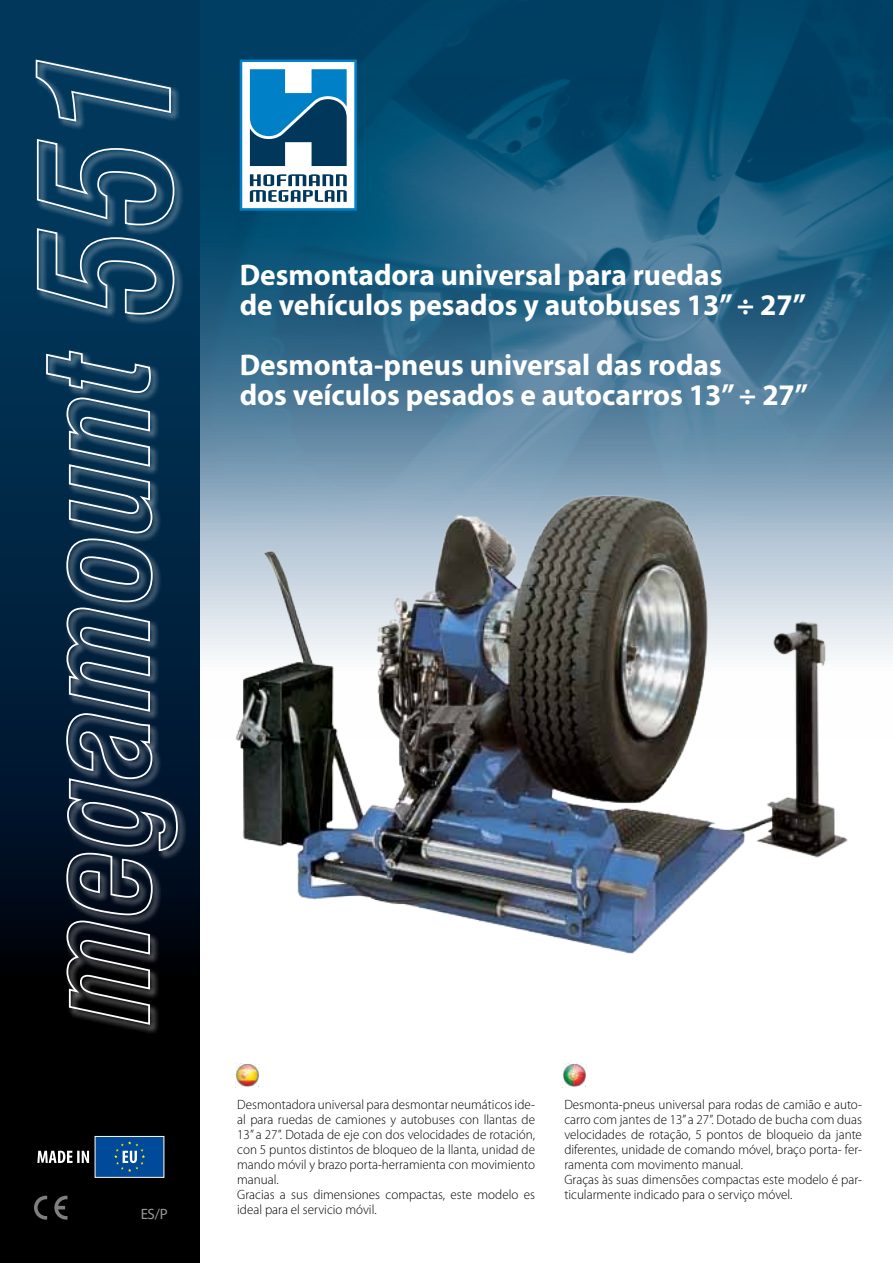
<style>
.page{position:relative;width:893px;height:1263px;background:#fff}
.page>*{position:absolute;margin:0;border:0;box-sizing:border-box;transform-origin:0 0}
.t1{font:700 30px/30px "Myriad Pro";color:#fff}
.t2{font:15px "Myriad Pro";color:#fff}
.t3{font:300 13.5px/15px "Myriad Pro";color:#000}
</style>
<div class="page">
<img style="left:200px;top:0;width:693px;height:656px">
<svg style="left:0;top:0;width:200px;height:1263px;background:#001829"></svg>
<div style="left:34px;top:58px;width:150px;height:266px;background:#fff;opacity:.8"></div>
<svg style="left:36px;top:138px;width:139px;height:177px;background:#255371"></svg>
<svg style="left:35px;top:59px;width:137px;height:64px;background:#1e4e6e"></svg>
<div style="left:45px;top:349px;width:142px;height:684px;background:#fff;opacity:.8"></div>
<svg style="left:45px;top:349px;width:134px;height:677px;background:#22394d"></svg>
<svg style="left:34px;top:1196px;width:13px;height:23px"></svg>
<svg style="left:54px;top:1196px;width:13px;height:23px"></svg>
<div style="left:95px;top:1136px;width:69px;height:41px;background:#004a99"></div>
<div style="left:95px;top:1136px;width:69px;height:41px;border:1px solid #fff"></div>
<svg style="left:37px;top:1151px;width:52px;height:12px"></svg>
<svg style="left:114px;top:1141px;width:31px;height:31px"></svg>
<svg style="left:240px;top:60px;width:117px;height:151px"></svg>
<img style="left:562px;top:1063px;width:24px;height:24px">
<img style="left:235px;top:1063px;width:24px;height:24px">
<img style="left:228px;top:489px;width:627px;height:465px">
<h1 class="t1" style="left:240px;top:259px;width:568px">Desmontadora universal para ruedas<br>de vehículos pesados y autobuses 13” ÷ 27”</h1>
<h1 class="t1" style="left:240px;top:349px;width:570px">Desmonta-pneus universal das rodas<br>dos veículos pesados e autocarros 13” ÷ 27”</h1>
<p class="t2" style="left:140px;top:1205px;width:29px">ES/P</p>
<p class="t3" style="left:237px;top:1097px;width:299px">Desmontadora universal para desmontar neumáticos ide&shy;al para ruedas de camiones y autobuses con llantas de 13” a 27”. Dotada de eje con dos velocidades de rotación, con 5 puntos distintos de bloqueo de la llanta, unidad de mando móvil y brazo porta-herramienta con movimiento manual.<br>Gracias a sus dimensiones compactas, este modelo es ideal para el servicio móvil.</p>
<p class="t3" style="left:564px;top:1097px;width:299px">Desmonta-pneus universal para rodas de camião e auto&shy;carro com jantes de 13” a 27”. Dotado de bucha com duas velocidades de rotação, 5 pontos de bloqueio da jante diferentes, unidade de comando móvel, braço porta- fer&shy;ramenta com movimento manual.<br>Graças às suas dimensões compactas este modelo é par&shy;ticularmente indicado para o serviço móvel.</p>
</div>
